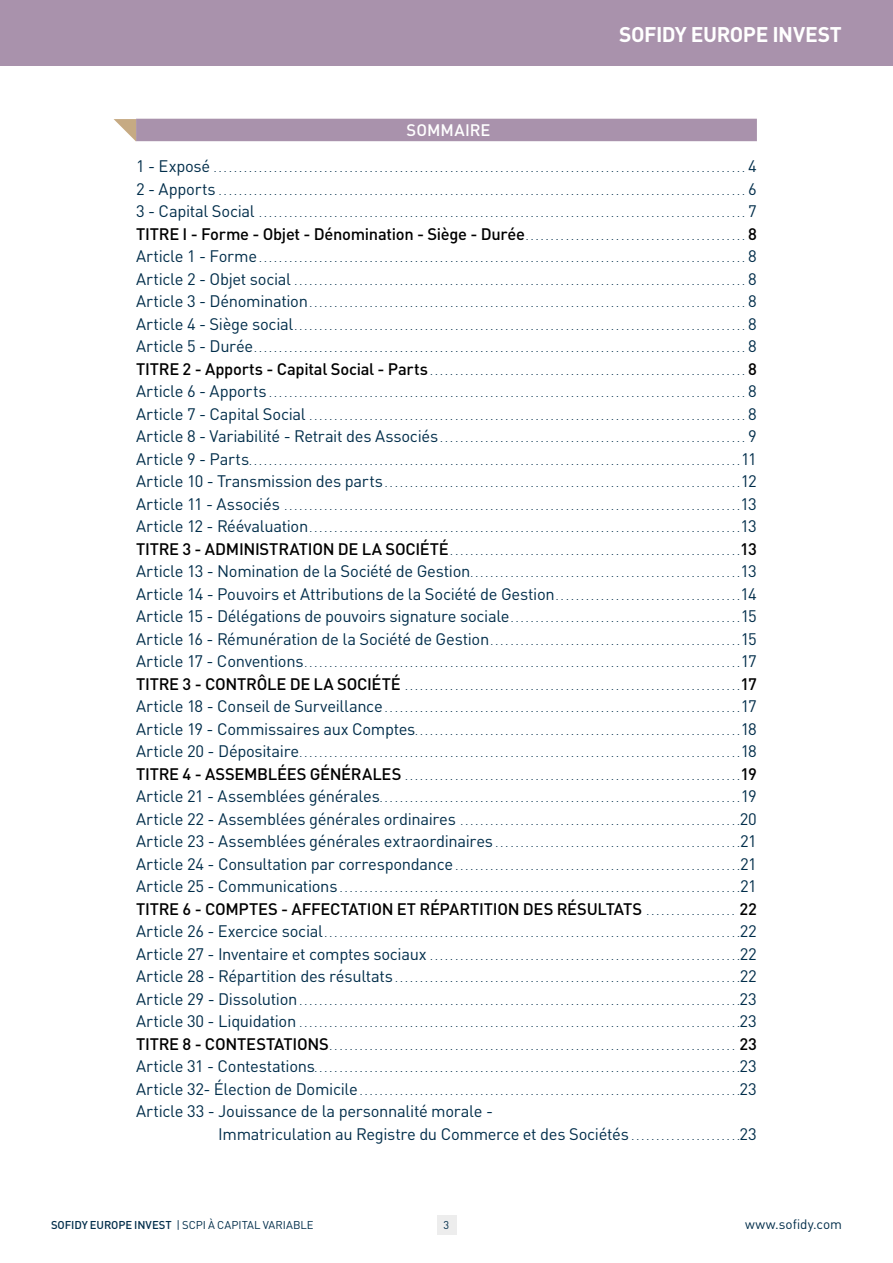
<style>
.page{position:relative;width:893px;height:1263px;background:#fff}
.page>*{position:absolute;margin:0;border:0;box-sizing:border-box;transform-origin:0 0}
.t1{font:700 21px "DIN";letter-spacing:-.025em;color:#fff}
.t2{font:16.5px/22.5px "DIN";letter-spacing:-.02em;color:#002d4a}
.t3{font:500 16.5px "DIN";letter-spacing:-.02em;color:#000}
.t4{font:500 16.5px "DIN";color:#fff}
.t5{font:13.5px "DIN";color:#002d4a}
.t6{font:11.25px "DIN";color:#002d4a}
.t7{font:10.5px/22.5px "DIN";color:#002d4a;text-align:justify}
.s1{font-size:16.5px}
.s2{font-weight:400;font-size:10.5px;color:#002d4a}
.s3{font-weight:500;font-size:16.5px;color:#000}
.s4{font-size:10.5px}
.s5{font-weight:500}
</style>
<div class="page">
<div style="left:0;top:0;width:893px;height:66px;background:#a992ac"></div>
<div style="left:136px;top:119px;width:621px;height:22px;background:#a992ac"></div>
<svg style="left:114px;top:119px;width:22px;height:23px"></svg>
<div style="left:437px;top:1216px;width:19px;height:19px;background:#ededed"></div>
<h1 class="t1" style="left:619px;top:21px;width:224px">SOFIDY EUROPE INVEST</h1>
<h2 class="t4" style="left:407px;top:119px;width:85px">SOMMAIRE</h2>
<p class="t7" style="left:136px;top:157px;width:622px"><span class="s1">1 - Exposé</span> . . . . . . . . . . . . . . . . . . . . . . . . . . . . . . . . . . . . . . . . . . . . . . . . . . . . . . . . . . . . . . . . . . . . . . . . . . . . . . . . . . . . . . . . . . . . . . . . . . . . . . . . . . <span class="s1">4<br>2 - Apports</span> . . . . . . . . . . . . . . . . . . . . . . . . . . . . . . . . . . . . . . . . . . . . . . . . . . . . . . . . . . . . . . . . . . . . . . . . . . . . . . . . . . . . . . . . . . . . . . . . . . . . . . . . . <span class="s1">6<br>3 - Capital Social</span> . . . . . . . . . . . . . . . . . . . . . . . . . . . . . . . . . . . . . . . . . . . . . . . . . . . . . . . . . . . . . . . . . . . . . . . . . . . . . . . . . . . . . . . . . . . . . . . . . <span class="s1">7</span></p>
<h2 class="t3" style="left:136px;top:223px;width:622px">TITRE I - Forme - Objet - Dénomination - Siège - Durée <span class="s2">. . . . . . . . . . . . . . . . . . . . . . . . . . . . . . . . . . . . . . . . . . . .</span> 8</h2>
<p class="t7" style="left:136px;top:247px;width:622px"><span class="s1">Article 1 - Forme</span>................................................................................................. <span class="s1">8<br>Article 2 - Objet social</span> . . . . . . . . . . . . . . . . . . . . . . . . . . . . . . . . . . . . . . . . . . . . . . . . . . . . . . . . . . . . . . . . . . . . . . . . . . . . . . . . . . . . . . . . . . <span class="s1">8<br>Article 3 - Dénomination</span> . . . . . . . . . . . . . . . . . . . . . . . . . . . . . . . . . . . . . . . . . . . . . . . . . . . . . . . . . . . . . . . . . . . . . . . . . . . . . . . . . . . . . . . <span class="s1">8<br>Article 4 - Siège social</span> . . . . . . . . . . . . . . . . . . . . . . . . . . . . . . . . . . . . . . . . . . . . . . . . . . . . . . . . . . . . . . . . . . . . . . . . . . . . . . . . . . . . . . . . . . <span class="s1">8<br>Article 5 - Durée</span> . . . . . . . . . . . . . . . . . . . . . . . . . . . . . . . . . . . . . . . . . . . . . . . . . . . . . . . . . . . . . . . . . . . . . . . . . . . . . . . . . . . . . . . . . . . . . . . . . . <span class="s1">8<br></span><span class="s3">TITRE 2 - Apports - Capital Social - Parts</span>...............................................................<span class="s3">8<br></span><span class="s1">Article 6 - Apports</span> . . . . . . . . . . . . . . . . . . . . . . . . . . . . . . . . . . . . . . . . . . . . . . . . . . . . . . . . . . . . . . . . . . . . . . . . . . . . . . . . . . . . . . . . . . . . . . . <span class="s1">8<br>Article 7 - Capital Social</span> . . . . . . . . . . . . . . . . . . . . . . . . . . . . . . . . . . . . . . . . . . . . . . . . . . . . . . . . . . . . . . . . . . . . . . . . . . . . . . . . . . . . . . . <span class="s1">8<br>Article 8 - Variabilité - Retrait des Associés</span> . . . . . . . . . . . . . . . . . . . . . . . . . . . . . . . . . . . . . . . . . . . . . . . . . . . . . . . . . . . . . <span class="s1">9<br>Article 9 - Parts</span> . . . . . . . . . . . . . . . . . . . . . . . . . . . . . . . . . . . . . . . . . . . . . . . . . . . . . . . . . . . . . . . . . . . . . . . . . . . . . . . . . . . . . . . . . . . . . . . . . <span class="s1">11<br>Article 10 - Transmission des parts</span>.......................................................................<span class="s1">12<br>Article 11 - Associés</span> . . . . . . . . . . . . . . . . . . . . . . . . . . . . . . . . . . . . . . . . . . . . . . . . . . . . . . . . . . . . . . . . . . . . . . . . . . . . . . . . . . . . . . . . . . <span class="s1">13<br>Article 12 - Réévaluation</span> . . . . . . . . . . . . . . . . . . . . . . . . . . . . . . . . . . . . . . . . . . . . . . . . . . . . . . . . . . . . . . . . . . . . . . . . . . . . . . . . . . . . . <span class="s1">13<br></span><span class="s3">TITRE 3 - ADMINISTRATION DE LA SOCIÉTÉ</span> . . . . . . . . . . . . . . . . . . . . . . . . . . . . . . . . . . . . . . . . . . . . . . . . . . . . . . . . . <span class="s3">13<br></span><span class="s1">Article 13 - Nomination de la Société de Gestion</span> . . . . . . . . . . . . . . . . . . . . . . . . . . . . . . . . . . . . . . . . . . . . . . . . . . . . . <span class="s1">13</span></p>
<h2 class="t2" style="left:136px;top:582px;width:622px">Article 14 - Pouvoirs et Attributions de la Société de Gestion <span class="s4">. . . . . . . . . . . . . . . . . . . . . . . . . . . . . . . . . . . .</span> 14<br>Article 15 - Délégations de pouvoirs signature sociale <span class="s4">. . . . . . . . . . . . . . . . . . . . . . . . . . . . . . . . . . . . . . . . . . . . .</span> 15</h2>
<p class="t7" style="left:136px;top:629px;width:622px"><span class="s1">Article 16 - Rémunération de la Société de Gestion</span> . . . . . . . . . . . . . . . . . . . . . . . . . . . . . . . . . . . . . . . . . . . . . . . . . <span class="s1">15<br>Article 17 - Conventions</span> . . . . . . . . . . . . . . . . . . . . . . . . . . . . . . . . . . . . . . . . . . . . . . . . . . . . . . . . . . . . . . . . . . . . . . . . . . . . . . . . . . . . . . <span class="s1">17<br></span><span class="s3">TITRE 3 - CONTRÔLE DE LA SOCIÉTÉ</span> . . . . . . . . . . . . . . . . . . . . . . . . . . . . . . . . . . . . . . . . . . . . . . . . . . . . . . . . . . . . . . . . . . <span class="s3">17<br></span><span class="s1">Article 18 - Conseil de Surveillance</span> . . . . . . . . . . . . . . . . . . . . . . . . . . . . . . . . . . . . . . . . . . . . . . . . . . . . . . . . . . . . . . . . . . . . . . <span class="s1">17<br>Article 19 - Commissaires aux Comptes</span> . . . . . . . . . . . . . . . . . . . . . . . . . . . . . . . . . . . . . . . . . . . . . . . . . . . . . . . . . . . . . . . . <span class="s1">18<br>Article 20 - Dépositaire</span> . . . . . . . . . . . . . . . . . . . . . . . . . . . . . . . . . . . . . . . . . . . . . . . . . . . . . . . . . . . . . . . . . . . . . . . . . . . . . . . . . . . . . . . <span class="s1">18<br></span><span class="s3">TITRE 4 - ASSEMBLÉES GÉNÉRALES</span> . . . . . . . . . . . . . . . . . . . . . . . . . . . . . . . . . . . . . . . . . . . . . . . . . . . . . . . . . . . . . . . . . . <span class="s3">19<br></span><span class="s1">Article 21 - Assemblées générales</span> . . . . . . . . . . . . . . . . . . . . . . . . . . . . . . . . . . . . . . . . . . . . . . . . . . . . . . . . . . . . . . . . . . . . . . . <span class="s1">19<br>Article 22 - Assemblées générales ordinaires</span> . . . . . . . . . . . . . . . . . . . . . . . . . . . . . . . . . . . . . . . . . . . . . . . . . . . . . . . <span class="s1">20<br>Article 23 - Assemblées générales extraordinaires</span> . . . . . . . . . . . . . . . . . . . . . . . . . . . . . . . . . . . . . . . . . . . . . . . . <span class="s1">21<br>Article 24 - Consultation par correspondance</span> . . . . . . . . . . . . . . . . . . . . . . . . . . . . . . . . . . . . . . . . . . . . . . . . . . . . . . . . <span class="s1">21<br>Article 25 - Communications</span> . . . . . . . . . . . . . . . . . . . . . . . . . . . . . . . . . . . . . . . . . . . . . . . . . . . . . . . . . . . . . . . . . . . . . . . . . . . . . . . <span class="s1">21</span></p>
<h2 class="t3" style="left:136px;top:898px;width:622px">TITRE 6 - COMPTES - AFFECTATION ET RÉPARTITION DES RÉSULTATS <span class="s2">. . . . . . . . . . . . . . . . . .</span> 22</h2>
<p class="t7" style="left:136px;top:922px;width:622px"><span class="s1">Article 26 - Exercice social</span> . . . . . . . . . . . . . . . . . . . . . . . . . . . . . . . . . . . . . . . . . . . . . . . . . . . . . . . . . . . . . . . . . . . . . . . . . . . . . . . . . . <span class="s1">22<br>Article 27 - Inventaire et comptes sociaux</span> . . . . . . . . . . . . . . . . . . . . . . . . . . . . . . . . . . . . . . . . . . . . . . . . . . . . . . . . . . . . . <span class="s1">22<br>Article 28 - Répartition des résultats</span> . . . . . . . . . . . . . . . . . . . . . . . . . . . . . . . . . . . . . . . . . . . . . . . . . . . . . . . . . . . . . . . . . . . . <span class="s1">22<br>Article 29 - Dissolution</span> . . . . . . . . . . . . . . . . . . . . . . . . . . . . . . . . . . . . . . . . . . . . . . . . . . . . . . . . . . . . . . . . . . . . . . . . . . . . . . . . . . . . . . . <span class="s1">23<br>Article 30 - Liquidation</span> . . . . . . . . . . . . . . . . . . . . . . . . . . . . . . . . . . . . . . . . . . . . . . . . . . . . . . . . . . . . . . . . . . . . . . . . . . . . . . . . . . . . . . . <span class="s1">23<br></span><span class="s3">TITRE 8 - CONTESTATIONS</span> . . . . . . . . . . . . . . . . . . . . . . . . . . . . . . . . . . . . . . . . . . . . . . . . . . . . . . . . . . . . . . . . . . . . . . . . . . . . . . . . . <span class="s3">23<br></span><span class="s1">Article 31 - Contestations</span> . . . . . . . . . . . . . . . . . . . . . . . . . . . . . . . . . . . . . . . . . . . . . . . . . . . . . . . . . . . . . . . . . . . . . . . . . . . . . . . . . . . . <span class="s1">23<br>Article 32- Élection de Domicile</span>............................................................................<span class="s1">23</span></p>
<h2 class="t2" style="left:218px;top:1100px;width:540px;text-indent:-82px">Article 33 - Jouissance de la personnalité morale -<br>Immatriculation au Registre du Commerce et des Sociétés <span class="s4">. . . . . . . . . . . . . . . . . . . . .</span> 23</h2>
<p class="t6" style="left:51px;top:1218px;width:264px"><span class="s5">SOFIDY EUROPE INVEST</span> | SCPI À CAPITAL VARIABLE</p>
<p class="t5" style="left:745px;top:1216px;width:98px">www.sofidy.com</p>
<p class="t6" style="left:444px;top:1218px;width:7px">3</p>
</div>
